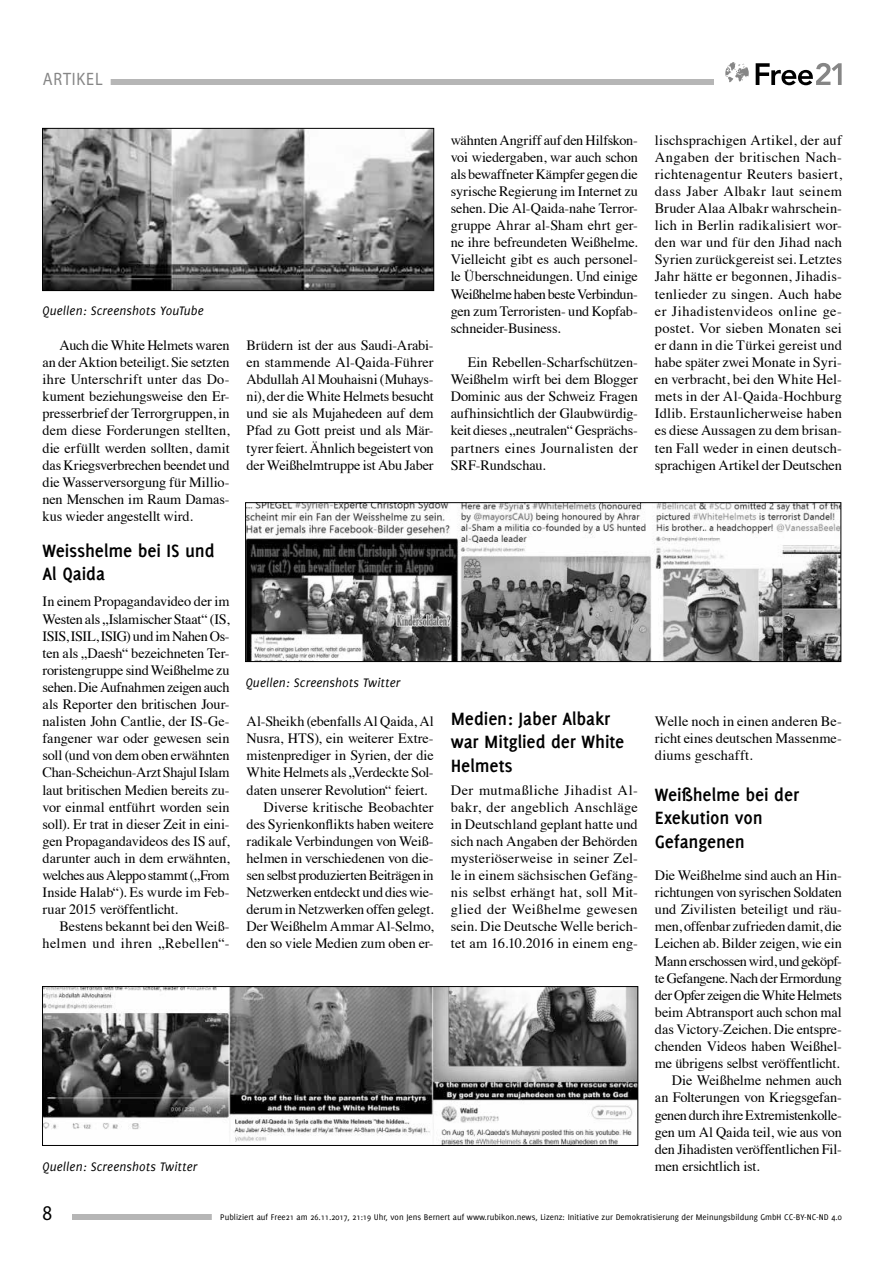
<style>
.page{position:relative;width:893px;height:1263px;background:#fff}
.page>*{position:absolute;margin:0;border:0;box-sizing:border-box;transform-origin:0 0}
.t1{font:21px "Myriad Pro";color:#000;scale:.9 1}
.t2{font:700 19.5px/23.4px "Delicious";letter-spacing:-.005em;color:#000}
.t3{font:18px "Myriad Pro";letter-spacing:.05em;color:#868686;scale:.9 1}
.t4{font:14.25px/17.1px "Times";letter-spacing:-.01em;color:#000;text-align:justify}
.t5{font:14.25px "Times";letter-spacing:-.03em;color:#000}
.t6{font:14.25px/17.1px "Times";letter-spacing:.01em;color:#000;text-align:right}
.t7{font:italic 13.5px "Delicious";letter-spacing:.01em;color:#000}
.t8{font:9px "Delicious";color:#000}
</style>
<div class="page">
<div style="left:72px;top:1214px;width:766px;height:6px;background:#b6b6b6"></div>
<div style="left:43px;top:79px;width:671px;height:6px;background:#b6b6b6"></div>
<div style="left:212px;top:1212px;width:638px;height:12px;background:#fff"></div>
<div style="left:34px;top:74px;width:77px;height:15px;background:#fff"></div>
<svg style="left:756px;top:63px;width:86px;height:22px"></svg>
<svg style="left:725px;top:62px;width:24px;height:20px"></svg>
<img style="left:44px;top:130px;width:388px;height:159px">
<div style="left:42px;top:128px;width:392px;height:163px;border:1px solid #000"></div>
<img style="left:44px;top:988px;width:592px;height:156px">
<div style="left:42px;top:986px;width:596px;height:160px;border:1px solid #000"></div>
<img style="left:247px;top:504px;width:592px;height:156px">
<div style="left:245px;top:502px;width:596px;height:160px;border:1px solid #000"></div>
<p class="t3" style="left:43px;top:68px;width:68px">ARTIKEL</p>
<p class="t7" style="left:43px;top:303px;width:163px">Quellen: Screenshots YouTube</p>
<p class="t4" style="left:43px;top:335px;width:189px;text-indent:17px">Auch die White Helmets waren an der Aktion beteiligt. Sie setzten ihre Unterschrift unter das Do&shy;kument beziehungsweise den Er&shy;presserbrief der Terrorgruppen, in dem diese Forderungen stellten, die erfüllt werden sollten, damit das Kriegsverbrechen beendet und die Wasserversorgung für Millio&shy;nen Menschen im Raum Damas&shy;kus wieder angestellt wird.</p>
<h2 class="t2" style="left:43px;top:539px;width:174px">Weisshelme bei IS und<br>Al Qaida</h2>
<p class="t4" style="left:43px;top:592px;width:189px">In einem Propagandavideo der im Westen als „Islamischer Staat“ (IS, ISIS, ISIL, ISIG) und im Nahen Os&shy;ten als „Daesh“ bezeichneten Ter&shy;roristengruppe sind Weißhelme zu sehen. Die Aufnahmen zeigen auch als Reporter den britischen Jour&shy;nalisten John Cantlie, der IS-Ge&shy;fangener war oder gewesen sein soll (und von dem oben erwähnten Chan-Scheichun-Arzt Shajul Islam laut britischen Medien bereits zu&shy;vor einmal entführt worden sein soll). Er trat in dieser Zeit in eini&shy;gen Propagandavideos des IS auf, darunter auch in dem erwähnten, welches aus Aleppo stammt („From Inside Halab“). Es wurde im Feb&shy;ruar 2015 veröffentlicht.</p>
<p class="t6" style="left:43px;top:917px;width:189px">Bestens bekannt bei den Weiß&shy;helmen und ihren „Rebellen“-</p>
<p class="t4" style="left:247px;top:335px;width:189px">Brüdern ist der aus Saudi-Arabi&shy;en stammende Al-Qaida-Führer Abdullah Al Mouhaisni (Muhays&shy;ni), der die White Helmets besucht und sie als Mujahedeen auf dem Pfad zu Gott preist und als Mär&shy;tyrer feiert. Ähnlich begeistert von der Weißhelmtruppe ist Abu Jaber</p>
<p class="t7" style="left:246px;top:675px;width:156px">Quellen: Screenshots Twitter</p>
<p class="t4" style="left:247px;top:712px;width:189px">Al-Sheikh (ebenfalls Al Qaida, Al</p>
<p class="t4" style="left:247px;top:729px;width:189px">Nusra, HTS), ein weiterer Extre-</p>
<p class="t4" style="left:247px;top:746px;width:189px">mistenprediger in Syrien, der die</p>
<p class="t4" style="left:247px;top:763px;width:189px">White Helmets als „Verdeckte Sol-</p>
<p class="t4" style="left:247px;top:780px;width:182px">daten unserer Revolution“ feiert.</p>
<p class="t4" style="left:264px;top:797px;width:172px">Diverse kritische Beobachter</p>
<p class="t4" style="left:247px;top:814px;width:189px">des Syrienkonflikts haben weitere</p>
<p class="t4" style="left:247px;top:831px;width:189px">radikale Verbindungen von Weiß-</p>
<p class="t4" style="left:247px;top:848px;width:189px">helmen in verschiedenen von die-</p>
<p class="t5" style="left:247px;top:862px;width:189px">sen selbst produzierten Beiträgen in</p>
<p class="t4" style="left:247px;top:883px;width:189px">Netzwerken entdeckt und dies wie-</p>
<p class="t4" style="left:247px;top:900px;width:189px">derum in Netzwerken offen gelegt.</p>
<p class="t4" style="left:247px;top:917px;width:189px">Der Weißhelm Ammar Al-Selmo,</p>
<p class="t4" style="left:247px;top:934px;width:189px">den so viele Medien zum oben er-</p>
<p class="t4" style="left:451px;top:130px;width:189px">wähnten Angriff auf den Hilfskon&shy;voi wiedergaben, war auch schon als bewaffneter Kämpfer gegen die syrische Regierung im Internet zu sehen. Die Al-Qaida-nahe Terror&shy;gruppe Ahrar al-Sham ehrt ger&shy;ne ihre befreundeten Weißhelme.<br>Vielleicht gibt es auch personel&shy;le Überschneidungen. Und einige Weißhelme haben beste Verbindun&shy;gen zum Terroristen- und Kopfab&shy;schneider-Business.</p>
<p class="t4" style="left:451px;top:352px;width:189px;text-indent:17px">Ein Rebellen-Scharfschützen-Weißhelm wirft bei dem Blogger Dominic aus der Schweiz Fragen aufhinsichtlich der Glaubwürdig&shy;keit dieses „neutralen“ Gesprächs&shy;partners eines Journalisten der SRF-Rundschau.</p>
<h2 class="t2" style="left:451px;top:707px;width:175px">Medien: Jaber Albakr war Mitglied der White<br>Helmets</h2>
<p class="t4" style="left:451px;top:780px;width:189px">Der mutmaßliche Jihadist Al&shy;bakr, der angeblich Anschläge in Deutschland geplant hatte und sich nach Angaben der Behörden mysteriöserweise in seiner Zel&shy;le in einem sächsischen Gefäng&shy;nis selbst erhängt hat, soll Mit&shy;glied der Weißhelme gewesen sein. Die Deutsche Welle berich&shy;tet am 16.10.2016 in einem eng-</p>
<p class="t7" style="left:43px;top:1159px;width:156px">Quellen: Screenshots Twitter</p>
<p class="t4" style="left:655px;top:130px;width:189px">lischsprachigen Artikel, der auf Angaben der britischen Nach&shy;richtenagentur Reuters basiert, dass Jaber Albakr laut seinem Bruder Alaa Albakr wahrschein&shy;lich in Berlin radikalisiert wor&shy;den war und für den Jihad nach Syrien zurückgereist sei. Letztes Jahr hätte er begonnen, Jihadis&shy;tenlieder zu singen. Auch habe er Jihadistenvideos online ge&shy;postet. Vor sieben Monaten sei er dann in die Türkei gereist und habe später zwei Monate in Syri&shy;en verbracht, bei den White Hel&shy;mets in der Al-Qaida-Hochburg Idlib. Erstaunlicherweise haben es diese Aussagen zu dem brisan&shy;ten Fall weder in einen deutsch&shy;sprachigen Artikel der Deutschen</p>
<p class="t4" style="left:655px;top:712px;width:189px">Welle noch in einen anderen Be&shy;richt eines deutschen Massenme&shy;diums geschafft.</p>
<h2 class="t2" style="left:655px;top:782px;width:146px">Weißhelme bei der<br>Exekution von<br>Gefangenen</h2>
<p class="t4" style="left:655px;top:865px;width:189px">Die Weißhelme sind auch an Hin-</p>
<p class="t4" style="left:655px;top:883px;width:189px">richtungen von syrischen Soldaten</p>
<p class="t6" style="left:655px;top:900px;width:189px">und Zivilisten beteiligt und räu-</p>
<p class="t4" style="left:655px;top:917px;width:189px">men, offenbar zufrieden damit, die</p>
<p class="t4" style="left:655px;top:934px;width:189px">Leichen ab. Bilder zeigen, wie ein</p>
<p class="t5" style="left:655px;top:947px;width:189px">Mann erschossen wird, und geköpf-</p>
<p class="t5" style="left:655px;top:964px;width:189px">te Gefangene. Nach der Ermordung</p>
<p class="t5" style="left:655px;top:982px;width:189px">der Opfer zeigen die White Helmets</p>
<p class="t4" style="left:655px;top:1002px;width:189px">beim Abtransport auch schon mal</p>
<p class="t4" style="left:655px;top:1019px;width:189px">das Victory-Zeichen. Die entspre-</p>
<p class="t4" style="left:655px;top:1036px;width:189px">chenden Videos haben Weißhel-</p>
<p class="t4" style="left:655px;top:1054px;width:186px">me übrigens selbst veröffentlicht.</p>
<p class="t4" style="left:672px;top:1071px;width:172px">Die Weißhelme nehmen auch</p>
<p class="t4" style="left:655px;top:1088px;width:189px">an Folterungen von Kriegsgefan-</p>
<p class="t5" style="left:655px;top:1101px;width:189px">genen durch ihre Extremistenkolle-</p>
<p class="t4" style="left:655px;top:1122px;width:189px">gen um Al Qaida teil, wie aus von</p>
<p class="t4" style="left:655px;top:1139px;width:189px">den Jihadisten veröffentlichen Fil-</p>
<p class="t4" style="left:655px;top:1156px;width:106px">men ersichtlich ist.</p>
<h1 class="t1" style="left:43px;top:1200px;width:12px">8</h1>
<p class="t8" style="left:220px;top:1212px;width:623px">Publiziert auf Free21 am 26.11.2017, 21:19 Uhr, von Jens Bernert auf www.rubikon.news, Lizenz: Initiative zur Demokratisierung der Meinungsbildung GmbH CC-BY-NC-ND 4.0</p>
</div>
